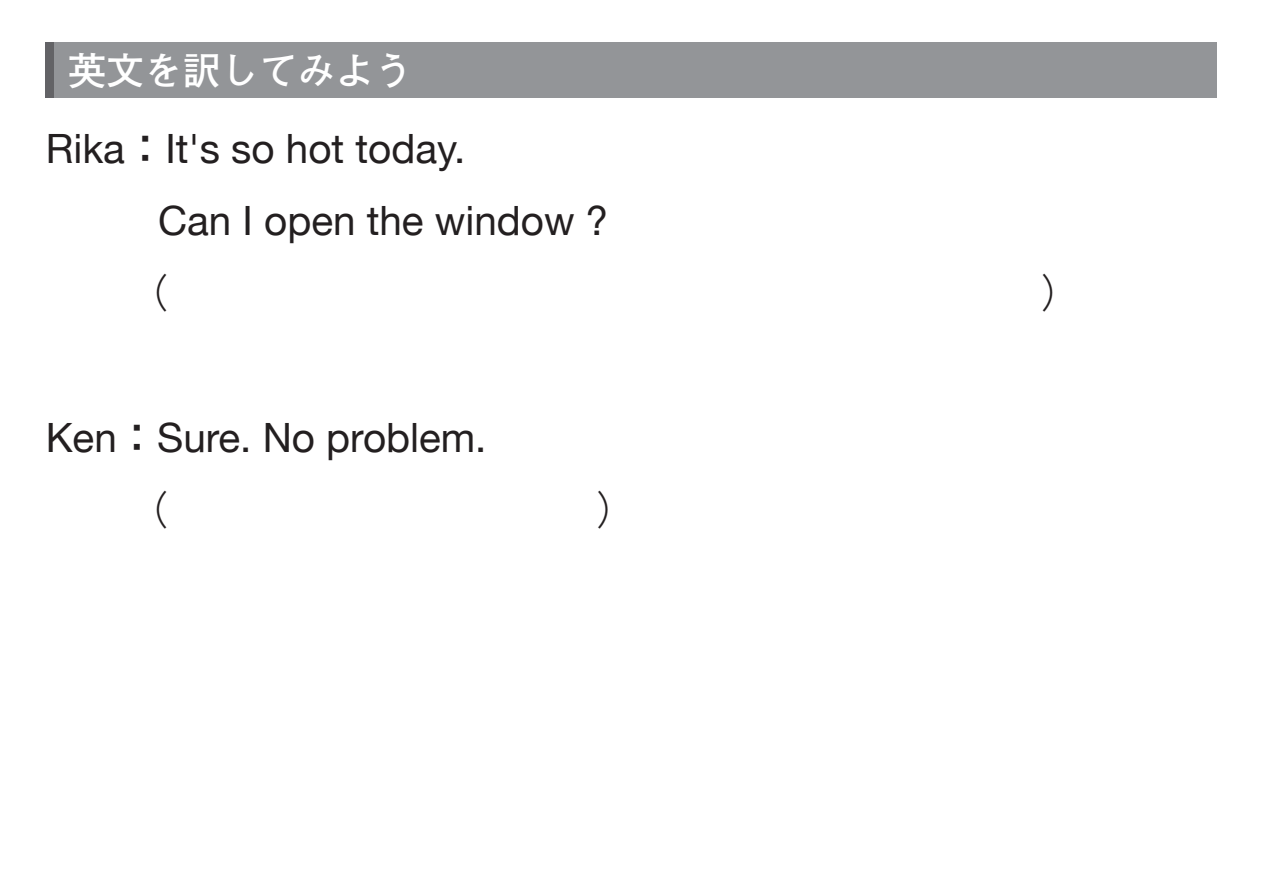
<style>
.page{position:relative;width:1263px;height:893px;background:#fff}
.page>*{position:absolute;margin:0;border:0;box-sizing:border-box;transform-origin:0 0}
.t1{font:40.35px/72.3px "Helvetica Neue";color:#231f20}
.t2{font:500 40.35px "Gothic BBB";color:#231f20}
.t3{font:700 38.25px "Futo Go B101";color:#fff}
.s1{font-family:"Gothic BBB";font-weight:500}
</style>
<div class="page">
<div style="left:46px;top:43px;width:1171px;height:55px;background:#939598"></div>
<div style="left:46px;top:43px;width:8px;height:55px;background:#636366"></div>
<p class="t3" style="left:68px;top:48px;width:346px">英文を訳してみよう</p>
<p class="t1" style="left:158px;top:115px;width:452px;text-indent:-112px">Rika<span class="s1">：</span>It's so hot today.<br>Can I open the window ?</p>
<p class="t1" style="left:46px;top:404px;width:442px">Ken<span class="s1">：</span>Sure. No problem.</p>
<p class="t2" style="left:596px;top:486px;width:42px">）</p>
<p class="t2" style="left:1040px;top:270px;width:42px">）</p>
</div>
